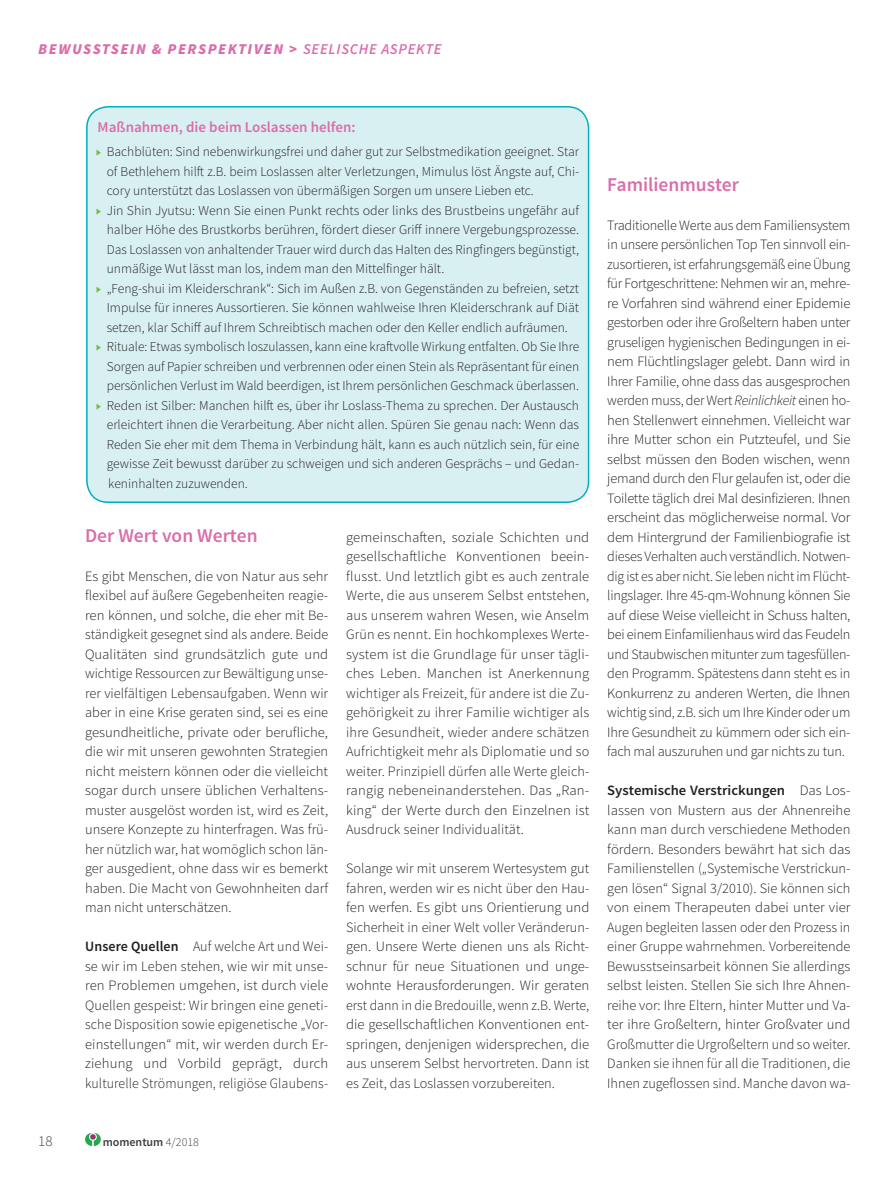
<style>
.page{position:relative;width:893px;height:1191px;background:#fff}
.page>*{position:absolute;margin:0;border:0;box-sizing:border-box;transform-origin:0 0}
.t1{font:600 19.5px "Source Sans Pro";color:#da6dab}
.t2{font:italic 900 15px "Source Sans Pro";letter-spacing:.1em;color:#da6dab}
.t3{font:600 15px "Source Sans Pro";color:#da6dab}
.t4{font:300 15px "Source Sans Pro";color:#3e3e3f}
.t5{font:300 14.25px/19.5px "Source Sans Pro";color:#231f20;text-align:justify}
.t6{font:300 13.5px "Source Sans Pro";color:#231f20}
.t7{font:600 12px "Source Sans Pro";color:#3e3e3f}
.s1{font-weight:600}
.s2{font-size:12px;color:#71bf44}
.s3{font-style:italic}
.s4{font-weight:300}
</style>
<div class="page">
<img style="left:85px;top:1133px;width:15px;height:12px">
<div style="left:87px;top:107px;width:502px;height:395px;background:#d9f0f2;border-radius:21px"></div>
<div style="left:86px;top:106px;width:503px;height:397px;border:2px solid #00b0bc;border-radius:21px"></div>
<p class="t2" style="left:38px;top:39px;width:405px">BEWUSSTSEIN &amp; PERSPEKTIVEN &gt; <span class="s1">SEELISCHE ASPEKTE</span></p>
<p class="t3" style="left:98px;top:118px;width:259px">Maßnahmen, die beim Loslassen helfen:</p>
<p class="t6" style="left:96px;top:143px;width:484px"><span class="s2">▶</span> Bachblüten: Sind nebenwirkungsfrei und daher gut zur Selbstmedikation geeignet. Star</p>
<p class="t6" style="left:107px;top:163px;width:474px">of Bethlehem hilft z.B. beim Loslassen alter Verletzungen, Mimulus löst Ängste auf, Chi-</p>
<p class="t6" style="left:107px;top:182px;width:429px">cory unterstützt das Loslassen von übermäßigen Sorgen um unsere Lieben etc.</p>
<p class="t6" style="left:96px;top:202px;width:485px"><span class="s2">▶</span> Jin Shin Jyutsu: Wenn Sie einen Punkt rechts oder links des Brustbeins ungefähr auf</p>
<p class="t6" style="left:107px;top:221px;width:474px">halber Höhe des Brustkorbs berühren, fördert dieser Griff innere Vergebungsprozesse.</p>
<p class="t6" style="left:107px;top:241px;width:474px">Das Loslassen von anhaltender Trauer wird durch das Halten des Ringfingers begünstigt,</p>
<p class="t6" style="left:107px;top:260px;width:339px">unmäßige Wut lässt man los, indem man den Mittelfinger hält.</p>
<p class="t6" style="left:96px;top:280px;width:484px"><span class="s2">▶</span> „Feng-shui im Kleiderschrank“: Sich im Außen z.B. von Gegenständen zu befreien, setzt</p>
<p class="t6" style="left:107px;top:299px;width:474px">Impulse für inneres Aussortieren. Sie können wahlweise Ihren Kleiderschrank auf Diät</p>
<p class="t6" style="left:107px;top:319px;width:463px">setzen, klar Schiff auf Ihrem Schreibtisch machen oder den Keller endlich aufräumen.</p>
<p class="t6" style="left:96px;top:338px;width:485px"><span class="s2">▶</span> Rituale: Etwas symbolisch loszulassen, kann eine kraftvolle Wirkung entfalten. Ob Sie Ihre</p>
<p class="t6" style="left:107px;top:358px;width:474px">Sorgen auf Papier schreiben und verbrennen oder einen Stein als Repräsentant für einen</p>
<p class="t6" style="left:107px;top:377px;width:474px">persönlichen Verlust im Wald beerdigen, ist Ihrem persönlichen Geschmack überlassen.</p>
<p class="t6" style="left:96px;top:397px;width:484px"><span class="s2">▶</span> Reden ist Silber: Manchen hilft es, über ihr Loslass-Thema zu sprechen. Der Austausch</p>
<p class="t6" style="left:107px;top:416px;width:474px">erleichtert ihnen die Verarbeitung. Aber nicht allen. Spüren Sie genau nach: Wenn das</p>
<p class="t6" style="left:107px;top:436px;width:474px">Reden Sie eher mit dem Thema in Verbindung hält, kann es auch nützlich sein, für eine</p>
<p class="t6" style="left:107px;top:455px;width:474px">gewisse Zeit bewusst darüber zu schweigen und sich anderen Gesprächs – und Gedan-</p>
<p class="t6" style="left:108px;top:475px;width:141px">keninhalten zuzuwenden.</p>
<h1 class="t1" style="left:85px;top:523px;width:174px">Der Wert von Werten</h1>
<p class="t5" style="left:85px;top:566px;width:245px">Es gibt Menschen, die von Natur aus sehr flexibel auf äußere Gegebenheiten reagie&shy;ren können, und solche, die eher mit Be&shy;ständigkeit gesegnet sind als andere. Beide Qualitäten sind grundsätzlich gute und wichtige Ressourcen zur Bewältigung unse&shy;rer vielfältigen Lebensaufgaben. Wenn wir aber in eine Krise geraten sind, sei es eine gesundheitliche, private oder berufliche, die wir mit unseren gewohnten Strategien nicht meistern können oder die vielleicht sogar durch unsere üblichen Verhaltens&shy;muster ausgelöst worden ist, wird es Zeit, unsere Konzepte zu hinterfragen. Was frü&shy;her nützlich war, hat womöglich schon län&shy;ger ausgedient, ohne dass wir es bemerkt haben. Die Macht von Gewohnheiten darf man nicht unterschätzen.</p>
<p class="t5" style="left:85px;top:937px;width:245px"><span class="s1">Unsere Quellen</span> Auf welche Art und Wei&shy;se wir im Leben stehen, wie wir mit unse&shy;ren Problemen umgehen, ist durch viele Quellen gespeist: Wir bringen eine geneti&shy;sche Disposition sowie epigenetische „Vor&shy;einstellungen“ mit, wir werden durch Er&shy;ziehung und Vorbild geprägt, durch kulturelle Strömungen, religiöse Glaubens-</p>
<p class="t5" style="left:346px;top:527px;width:245px">gemeinschaften, soziale Schichten und gesellschaftliche Konventionen beein&shy;flusst. Und letztlich gibt es auch zentrale Werte, die aus unserem Selbst entstehen, aus unserem wahren Wesen, wie Anselm Grün es nennt. Ein hochkomplexes Werte&shy;system ist die Grundlage für unser tägli&shy;ches Leben. Manchen ist Anerkennung wichtiger als Freizeit, für andere ist die Zu&shy;gehörigkeit zu ihrer Familie wichtiger als ihre Gesundheit, wieder andere schätzen Aufrichtigkeit mehr als Diplomatie und so weiter. Prinzipiell dürfen alle Werte gleich&shy;rangig nebeneinanderstehen. Das „Ran&shy;king“ der Werte durch den Einzelnen ist Ausdruck seiner Individualität.</p>
<p class="t5" style="left:346px;top:859px;width:245px">Solange wir mit unserem Wertesystem gut fahren, werden wir es nicht über den Hau&shy;fen werfen. Es gibt uns Orientierung und Sicherheit in einer Welt voller Veränderun&shy;gen. Unsere Werte dienen uns als Richt&shy;schnur für neue Situationen und unge&shy;wohnte Herausforderungen. Wir geraten erst dann in die Bredouille, wenn z.B. Werte, die gesellschaftlichen Konventionen ent&shy;springen, denjenigen widersprechen, die aus unserem Selbst hervortreten. Dann ist es Zeit, das Loslassen vorzubereiten.</p>
<h1 class="t1" style="left:607px;top:172px;width:133px">Familienmuster</h1>
<p class="t5" style="left:607px;top:215px;width:245px">Traditionelle Werte aus dem Familiensystem in unsere persönlichen Top Ten sinnvoll ein&shy;zusortieren, ist erfahrungsgemäß eine Übung für Fortgeschrittene: Nehmen wir an, mehre&shy;re Vorfahren sind während einer Epidemie gestorben oder ihre Großeltern haben unter gruseligen hygienischen Bedingungen in ei&shy;nem Flüchtlingslager gelebt. Dann wird in Ihrer Familie, ohne dass das ausgesprochen werden muss, der Wert <span class="s3">Reinlichkeit</span> einen ho&shy;hen Stellenwert einnehmen. Vielleicht war ihre Mutter schon ein Putzteufel, und Sie selbst müssen den Boden wischen, wenn jemand durch den Flur gelaufen ist, oder die Toilette täglich drei Mal desinfizieren. Ihnen erscheint das möglicherweise normal. Vor dem Hintergrund der Familienbiografie ist dieses Verhalten auch verständlich. Notwen&shy;dig ist es aber nicht. Sie leben nicht im Flücht&shy;lingslager. Ihre 45-qm-Wohnung können Sie auf diese Weise vielleicht in Schuss halten, bei einem Einfamilienhaus wird das Feudeln und Staubwischen mitunter zum tagesfüllen&shy;den Programm. Spätestens dann steht es in Konkurrenz zu anderen Werten, die Ihnen wichtig sind, z.B. sich um Ihre Kinder oder um Ihre Gesundheit zu kümmern oder sich ein&shy;fach mal auszuruhen und gar nichts zu tun.</p>
<p class="t5" style="left:607px;top:781px;width:245px"><span class="s1">Systemische Verstrickungen</span> Das Los&shy;lassen von Mustern aus der Ahnenreihe kann man durch verschiedene Methoden fördern. Besonders bewährt hat sich das Familienstellen („Systemische Verstrickun&shy;gen lösen“ Signal 3/2010). Sie können sich von einem Therapeuten dabei unter vier Augen begleiten lassen oder den Prozess in einer Gruppe wahrnehmen. Vorbereitende Bewusstseinsarbeit können Sie allerdings selbst leisten. Stellen Sie sich Ihre Ahnen&shy;reihe vor: Ihre Eltern, hinter Mutter und Va&shy;ter ihre Großeltern, hinter Großvater und Großmutter die Urgroßeltern und so weiter.<br>Danken sie ihnen für all die Traditionen, die Ihnen zugeflossen sind. Manche davon wa-</p>
<p class="t4" style="left:38px;top:1132px;width:16px">18</p>
<p class="t7" style="left:103px;top:1134px;width:98px">momentum <span class="s4">4/2018</span></p>
</div>
